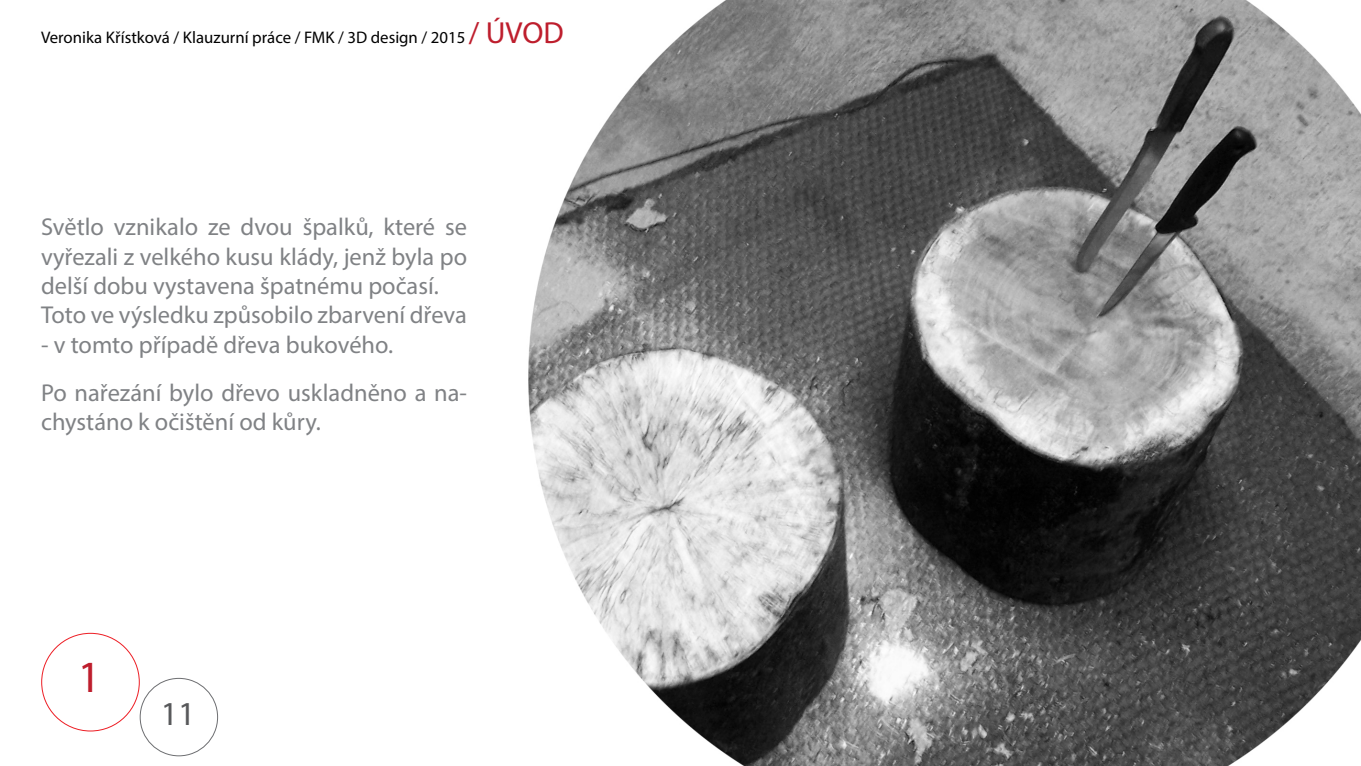
<style>
.page{position:relative;width:1361px;height:766px;background:#fff}
.page>*{position:absolute;margin:0;border:0;box-sizing:border-box;transform-origin:0 0}
.t1{font:44.76px "Myriad Pro";color:#be1e2d}
.t2{font:33.57px "Myriad Pro";color:#58595b}
.t3{font:24.42px/29.3px "Myriad Pro";color:#808285}
.t4{font:16.8px "Myriad Pro";color:#000}
.s1{font-size:30.54px;color:#be1e2d}
</style>
<div class="page">
<img style="left:528px;top:0;width:833px;height:765px">
<div style="left:140px;top:677px;width:78px;height:79px;border:1px solid #6d6e71;border-radius:50%"></div>
<p class="t4" style="left:41px;top:27px;width:524px">Veronika Křístková / Klauzurní práce / FMK / 3D design / 2015 <span class="s1">/ ÚVOD</span></p>
<p class="t3" style="left:41px;top:212px;width:427px">Světlo vznikalo ze dvou špalků, které se vyřezali z velkého kusu klády, jenž byla po delší dobu vystavena špatnému počasí.<br>Toto ve výsledku způsobilo zbarvení dřeva</p>
<p class="t3" style="left:41px;top:320px;width:427px;line-height:48.4px">- v tomto případě dřeva bukového.<br>Po nařezání bylo dřevo uskladněno a na-</p>
<p class="t3" style="left:41px;top:407px;width:281px">chystáno k očištění od kůry.</p>
<h1 class="t1" style="left:78px;top:649px;width:24px">1</h1>
<h2 class="t2" style="left:161px;top:693px;width:36px">11</h2>
</div>
